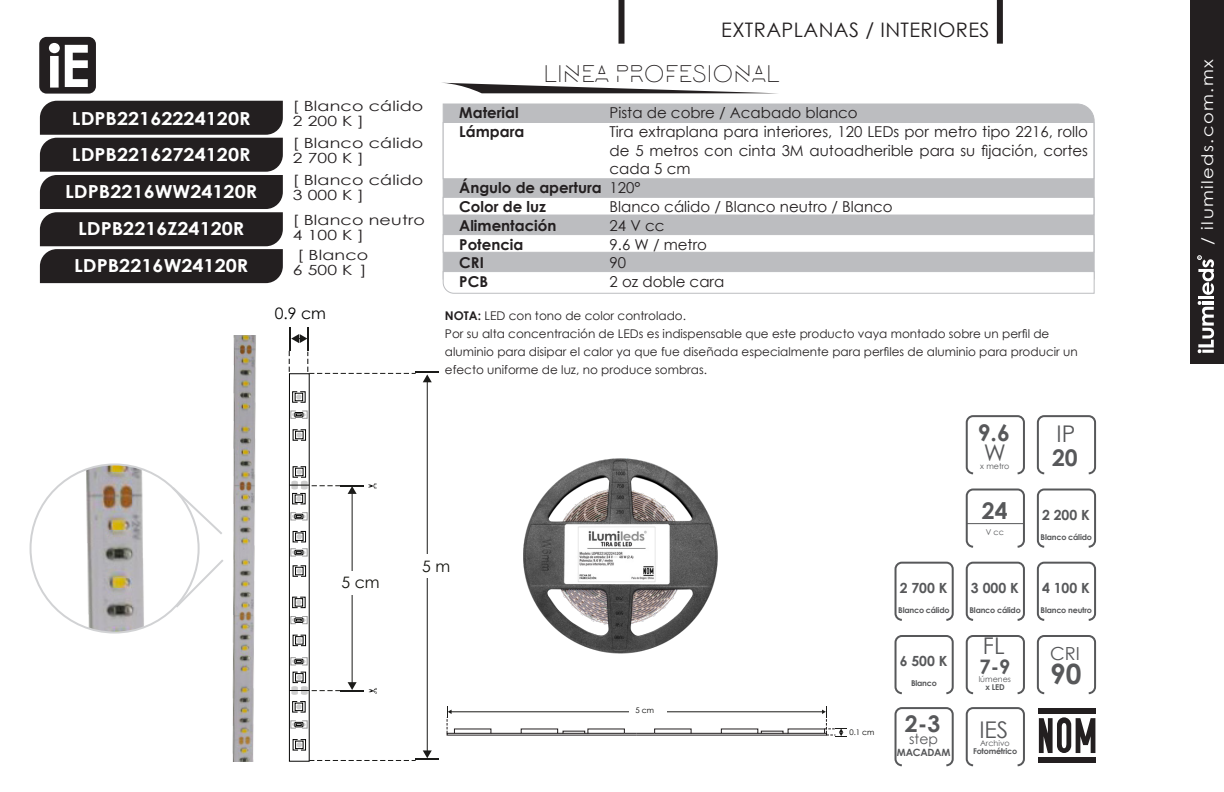
<style>
.page{position:relative;width:1224px;height:792px;background:#fff}
.page>*{position:absolute;margin:0;border:0;box-sizing:border-box;transform-origin:0 0}
.t1{font:700 28px "Century Gothic";color:#57585a}
.t2{font:24px "Lombok";color:#231f20}
.t3{font:700 23px "Century Gothic";color:#57585a}
.t4{font:23px "Century Gothic";color:#57585a}
.t5{font:20px "Century Gothic";letter-spacing:.02em;color:#231f20}
.t6{font:700 20px "Century Gothic";color:#57585a}
.t7{font:700 18px "Century Gothic";color:#fff;scale:1.1 1}
.t8{font:18px "Century Gothic";color:#57585a}
.t9{font:16px "Century Gothic";letter-spacing:.08em;color:#fff;scale:1.12 1}
.t10{font:15.8px "Century Gothic";color:#050504}
.t11{font:15.8px "Century Gothic";color:#12120d}
.t12{font:15px/18.8px "Century Gothic";color:#231f20;text-align:justify}
.t13{font:700 15px "Century Gothic";color:#231f20}
.t14{font:14px/15px "Century Gothic";letter-spacing:.01em;color:#231f20;scale:1.25 1}
.t15{font:700 14px "Century Gothic";color:#57585a}
.t16{font:14px "Century Gothic";color:#57585a}
.t17{font:12px/18px "Century Gothic";color:#231f20}
.t18{font:700 10px "Century Gothic";letter-spacing:-.025em;color:#57585a}
.t19{font:700 8px "Century Gothic";letter-spacing:-.025em;color:#57585a}
.t20{font:8px "Century Gothic";color:#57585a}
.t21{font:7.8px "Century Gothic";color:#050504}
.s1{font-weight:700}
</style>
<div class="page">
<div style="left:1190px;top:0;width:34px;height:364px;background:#231f20"></div>
<hr style="left:1198px;top:296px;width:16px;height:3px;background:#fff">
<svg style="left:1198px;top:301px;width:16px;height:52px"></svg>
<svg style="left:1197px;top:255px;width:17px;height:40px"></svg>
<div style="left:619px;top:0;width:6px;height:44px;background:#231f20"></div>
<div style="left:997px;top:0;width:6px;height:44px;background:#231f20"></div>
<div style="left:442px;top:103px;width:653px;height:168px;background:#bcbdc0"></div>
<div style="left:443px;top:122px;width:651px;height:57px;background:#fff;border:1px solid #bcbdc0"></div>
<div style="left:443px;top:197px;width:651px;height:19px;background:#fff;border:1px solid #bcbdc0"></div>
<div style="left:443px;top:234px;width:651px;height:19px;background:#fff;border:1px solid #bcbdc0"></div>
<svg style="left:442px;top:271px;width:653px;height:23px"></svg>
<svg style="left:40px;top:101px;width:243px;height:182px;background:#343132"></svg>
<div style="left:966px;top:415px;width:59px;height:59px;border:2px solid #57585a;border-radius:6px"></div>
<div style="left:1037px;top:489px;width:59px;height:59px;border:2px solid #57585a;border-radius:6px"></div>
<div style="left:895px;top:562px;width:59px;height:59px;border:2px solid #57585a;border-radius:6px"></div>
<div style="left:966px;top:562px;width:59px;height:59px;border:2px solid #57585a;border-radius:6px"></div>
<div style="left:1037px;top:562px;width:59px;height:59px;border:2px solid #57585a;border-radius:6px"></div>
<div style="left:966px;top:635px;width:59px;height:59px;border:2px solid #57585a;border-radius:6px"></div>
<img style="left:31px;top:464px;width:168px;height:169px;border-radius:84px">
<svg style="left:170px;top:485px;width:41px;height:52px"></svg>
<svg style="left:174px;top:557px;width:37px;height:52px"></svg>
<hr style="left:289px;top:327px;width:2px;height:23px;background:#1b1b19">
<svg style="left:291px;top:334px;width:16px;height:9px"></svg>
<hr style="left:307px;top:327px;width:2px;height:23px;background:#1b1b19">
<hr style="left:427px;top:380px;width:1px;height:373px;background:#1b1b19">
<svg style="left:423px;top:750px;width:9px;height:8px"></svg>
<hr style="left:416px;top:758px;width:23px;height:2px;background:#1b1b19">
<svg style="left:423px;top:374px;width:9px;height:8px"></svg>
<div style="left:414px;top:555px;width:74px;height:23px;background:#fff"></div>
<hr style="left:416px;top:371px;width:23px;height:2px;background:#1b1b19">
<svg style="left:289px;top:350px;width:127px;height:412px"></svg>
<img style="left:211px;top:336px;width:45px;height:425px">
<hr style="left:450px;top:711px;width:372px;height:1px;background:#1b1b19">
<div style="left:447px;top:733px;width:190px;height:2px;border:1px solid #231f20"></div>
<div style="left:637px;top:733px;width:190px;height:2px;border:1px solid #231f20"></div>
<div style="left:629px;top:707px;width:38px;height:9px;background:#fff"></div>
<svg style="left:447px;top:706px;width:5px;height:27px"></svg>
<svg style="left:822px;top:706px;width:25px;height:31px"></svg>
<div style="left:1037px;top:635px;width:59px;height:59px;border:2px solid #57585a;border-radius:6px"></div>
<div style="left:1037px;top:415px;width:59px;height:59px;border:2px solid #57585a;border-radius:6px"></div>
<div style="left:966px;top:489px;width:59px;height:59px;border:2px solid #57585a;border-radius:6px"></div>
<hr style="left:967px;top:523px;width:57px;height:1px;background:#57585a">
<div style="left:895px;top:635px;width:59px;height:59px;border:2px solid #57585a;border-radius:6px"></div>
<div style="left:966px;top:707px;width:59px;height:59px;border:2px solid #57585a;border-radius:6px"></div>
<div style="left:1039px;top:709px;width:57px;height:5px;background:#231f20"></div>
<div style="left:1039px;top:758px;width:57px;height:5px;background:#231f20"></div>
<svg style="left:1039px;top:717px;width:56px;height:36px"></svg>
<div style="left:895px;top:707px;width:59px;height:59px;border:2px solid #57585a;border-radius:6px"></div>
<img style="left:523px;top:458px;width:195px;height:196px">
<div style="left:39px;top:37px;width:57px;height:57px;background:#231f20;border-radius:7px"></div>
<svg style="left:49px;top:43px;width:39px;height:45px"></svg>
<svg style="left:445px;top:83px;width:322px;height:10px"></svg>
<p class="t7" style="left:72px;top:104px;width:164px">LDPB22162224120R</p>
<p class="t7" style="left:72px;top:141px;width:164px">LDPB22162724120R</p>
<p class="t7" style="left:65px;top:178px;width:176px">LDPB2216WW24120R</p>
<p class="t7" style="left:78px;top:215px;width:153px">LDPB2216Z24120R</p>
<p class="t7" style="left:74px;top:252px;width:160px">LDPB2216W24120R</p>
<p class="t14" style="left:293px;top:98px;width:106px">[ Blanco cálido</p>
<p class="t14" style="left:293px;top:113px;width:58px">2 200 K ]</p>
<p class="t14" style="left:293px;top:135px;width:106px">[ Blanco cálido</p>
<p class="t14" style="left:293px;top:150px;width:58px">2 700 K ]</p>
<p class="t14" style="left:293px;top:173px;width:106px">[ Blanco cálido</p>
<p class="t14" style="left:293px;top:188px;width:58px">3 000 K ]</p>
<p class="t14" style="left:293px;top:212px;width:107px">[ Blanco neutro<br>4 100 K ]</p>
<p class="t14" style="left:298px;top:247px;width:58px">[ Blanco</p>
<p class="t14" style="left:293px;top:262px;width:61px">6 500 K ]</p>
<p class="t10" style="left:275px;top:304px;width:53px">0.9 cm</p>
<p class="t5" style="left:721px;top:15px;width:270px">EXTRAPLANAS / INTERIORES</p>
<p class="t2" style="left:544px;top:61px;width:238px">LINEA PROFESIONAL</p>
<p class="t13" style="left:459px;top:101px;width:61px">Material</p>
<p class="t13" style="left:459px;top:120px;width:67px">Lámpara</p>
<p class="t13" style="left:459px;top:176px;width:144px">Ángulo de apertura</p>
<p class="t13" style="left:459px;top:195px;width:88px">Color de luz</p>
<p class="t13" style="left:459px;top:214px;width:99px">Alimentación</p>
<p class="t13" style="left:459px;top:233px;width:66px">Potencia</p>
<p class="t13" style="left:459px;top:251px;width:26px">CRI</p>
<p class="t13" style="left:459px;top:270px;width:30px">PCB</p>
<p class="t12" style="left:610px;top:103px;width:250px">Pista de cobre / Acabado blanco</p>
<p class="t12" style="left:610px;top:122px;width:480px">Tira extraplana para interiores, 120 LEDs por metro tipo 2216, rollo de 5 metros con cinta 3M autoadherible para su fijación, cortes cada 5 cm</p>
<p class="t12" style="left:610px;top:178px;width:32px">120°</p>
<p class="t12" style="left:610px;top:197px;width:285px">Blanco cálido / Blanco neutro / Blanco</p>
<p class="t12" style="left:610px;top:216px;width:56px">24 V cc</p>
<p class="t12" style="left:610px;top:234px;width:99px">9.6 W / metro</p>
<p class="t12" style="left:610px;top:253px;width:18px">90</p>
<p class="t12" style="left:610px;top:272px;width:116px">2 oz doble cara</p>
<p class="t17" style="left:445px;top:306px;width:243px"><span class="s1">NOTA:</span> LED con tono de color controlado.</p>
<p class="t17" style="left:445px;top:324px;width:634px">Por su alta concentración de LEDs es indispensable que este producto vaya montado sobre un perfil de aluminio para disipar el calor ya que fue diseñada especialmente para perfiles de aluminio para producir un efecto uniforme de luz, no produce sombras.</p>
<p class="t11" style="left:342px;top:572px;width:40px">5 cm</p>
<p class="t11" style="left:422px;top:556px;width:29px">5 m</p>
<p class="t21" style="left:636px;top:706px;width:20px">5 cm</p>
<p class="t21" style="left:849px;top:728px;width:27px">0.1 cm</p>
<p class="t15" style="left:900px;top:577px;width:49px">2 700 K</p>
<p class="t19" style="left:898px;top:604px;width:53px">Blanco cálido</p>
<p class="t15" style="left:900px;top:650px;width:49px">6 500 K</p>
<p class="t19" style="left:911px;top:677px;width:27px">Blanco</p>
<p class="t3" style="left:905px;top:706px;width:37px">2-3</p>
<p class="t16" style="left:909px;top:729px;width:30px">step</p>
<p class="t18" style="left:897px;top:745px;width:55px">MACADAM</p>
<p class="t3" style="left:978px;top:415px;width:34px">9.6</p>
<p class="t20" style="left:980px;top:460px;width:31px">x metro</p>
<p class="t4" style="left:984px;top:436px;width:24px">W</p>
<p class="t3" style="left:982px;top:493px;width:27px">24</p>
<p class="t20" style="left:986px;top:526px;width:20px">V cc</p>
<p class="t15" style="left:971px;top:577px;width:49px">3 000 K</p>
<p class="t19" style="left:970px;top:604px;width:53px">Blanco cálido</p>
<p class="t4" style="left:983px;top:630px;width:23px">FL</p>
<p class="t6" style="left:979px;top:652px;width:32px">7-9</p>
<p class="t20" style="left:979px;top:674px;width:34px">lúmenes</p>
<p class="t19" style="left:986px;top:681px;width:21px">x LED</p>
<p class="t4" style="left:979px;top:714px;width:30px">IES</p>
<p class="t20" style="left:980px;top:738px;width:31px">Archivo</p>
<p class="t19" style="left:973px;top:745px;width:46px">Fotométrico</p>
<p class="t4" style="left:1057px;top:418px;width:20px">IP</p>
<p class="t3" style="left:1052px;top:440px;width:27px">20</p>
<p class="t15" style="left:1042px;top:504px;width:49px">2 200 K</p>
<p class="t19" style="left:1041px;top:531px;width:53px">Blanco cálido</p>
<p class="t15" style="left:1042px;top:577px;width:49px">4 100 K</p>
<p class="t19" style="left:1041px;top:604px;width:53px">Blanco neutro</p>
<p class="t8" style="left:1050px;top:641px;width:31px">CRI</p>
<p class="t1" style="left:1050px;top:653px;width:33px">90</p>
<h3 class="t9" style="left:1196px;top:245px;width:167px;rotate:-90deg">/ ilumileds.com.mx</h3>
</div>
